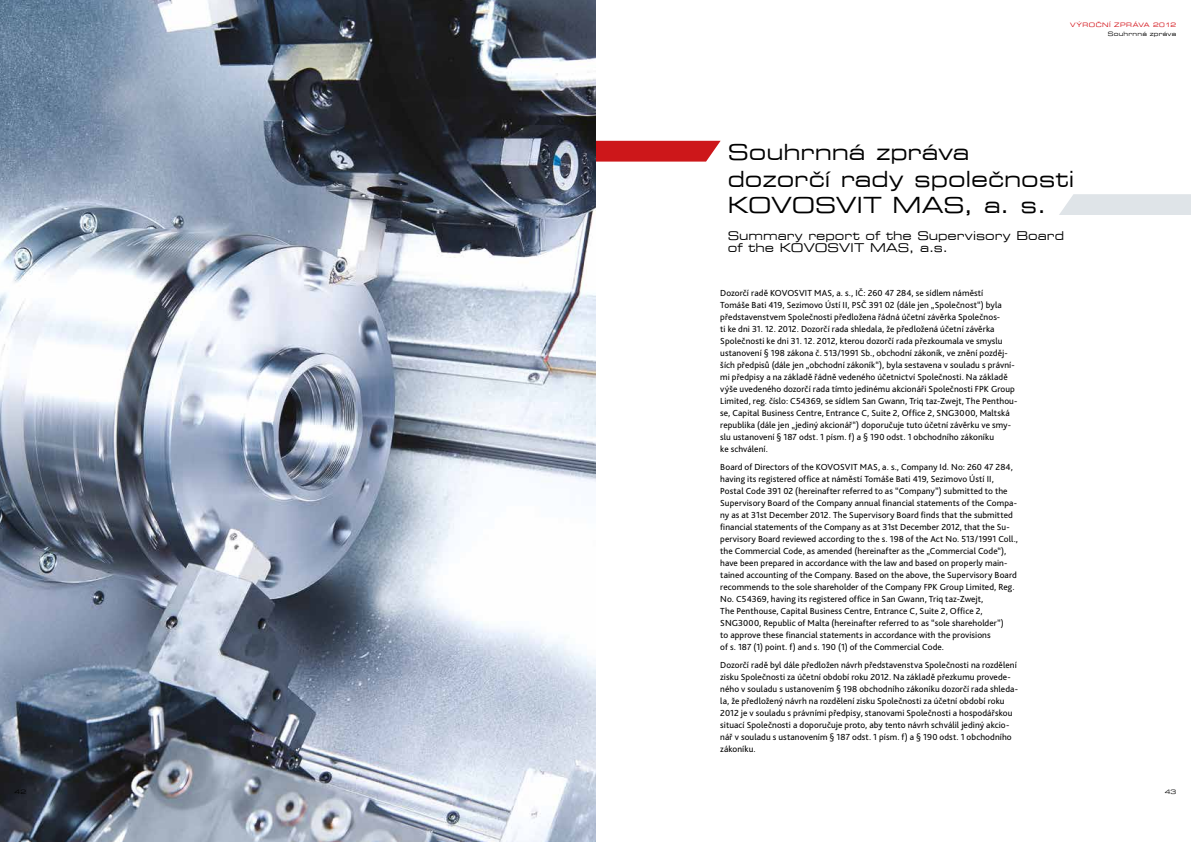
<style>
.page{position:relative;width:1191px;height:842px;background:#fff}
.page>*{position:absolute;margin:0;border:0;box-sizing:border-box;transform-origin:0 0}
.t1{font:expanded 22px/26.4px "Square 721 TL";color:#000}
.t2{font:expanded 12px/12px "Square 721 TL";letter-spacing:.005em;color:#000}
.t3{font:9.2px/12px "Bliss Pro";letter-spacing:.01em;color:#000}
.t4{font:expanded 6px "Square 721 TL";letter-spacing:.035em;color:#000}
.t5{font:expanded 6px "Square 721 TL";letter-spacing:.08em;color:#d20a11}
</style>
<div class="page">
<svg style="left:595px;top:141px;width:125px;height:21px"></svg>
<div style="left:1059px;top:194px;width:132px;height:21px;background:#dfe4e8"></div>
<img style="left:0;top:0;width:595px;height:842px">
<p class="t5" style="left:1070px;top:21px;width:51px">výroční zpr</p>
<p class="t5" style="left:1132px;top:21px;width:13px">áva</p>
<p class="t5" style="left:1153px;top:21px;width:25px">2012</p>
<p class="t4" style="left:1107px;top:30px;width:70px">Souhrnná zpráva</p>
<h1 class="t1" style="left:728px;top:139px;width:348px">Souhrnná zpráva dozorčí rady společnosti<br>KOVOSVIT MAS, a. s.</h1>
<h2 class="t2" style="left:728px;top:230px;width:338px">Summary report of the Supervisory Board of the KOVOSVIT MAS, a.s.</h2>
<p class="t3" style="left:720px;top:287px;width:299px">Dozorčí radě KOVOSVIT MAS, a. s., IČ: 260 47 284, se sídlem náměstí<br>Tomáše Bati 419, Sezimovo Ústí II, PSČ 391 02 (dále jen „Společnost“) byla představenstvem Společnosti předložena řádná účetní závěrka Společnos-<br>ti ke dni 31. 12. 2012. Dozorčí rada shledala, že předložená účetní závěrka Společnosti ke dni 31. 12. 2012, kterou dozorčí rada přezkoumala ve smyslu ustanovení § 198 zákona č. 513/1991 Sb., obchodní zákoník, ve znění pozděj&shy;ších předpisů (dále jen „obchodní zákoník“), byla sestavena v souladu s právní&shy;mi předpisy a na základě řádně vedeného účetnictví Společnosti. Na základě výše uvedeného dozorčí rada tímto jedinému akcionáři Společnosti FPK Group Limited, reg. číslo: C54369, se sídlem San Gwann, Triq taz-Zwejt, The Penthou&shy;se, Capital Business Centre, Entrance C, Suite 2, Office 2, SNG3000, Maltská republika (dále jen „jediný akcionář“) doporučuje tuto účetní závěrku ve smy&shy;slu ustanovení § 187 odst. 1 písm. f) a § 190 odst. 1 obchodního zákoníku<br>ke schválení.</p>
<p class="t3" style="left:720px;top:461px;width:299px">Board of Directors of the KOVOSVIT MAS, a. s., Company Id. No: 260 47 284, having its registered office at náměstí Tomáše Bati 419, Sezimovo Ústí II, Postal Code 391 02 (hereinafter referred to as “Company”) submitted to the Supervisory Board of the Company annual financial statements of the Compa&shy;ny as at 31st December 2012. The Supervisory Board finds that the submitted financial statements of the Company as at 31st December 2012, that the Su&shy;pervisory Board reviewed according to the s. 198 of the Act No. 513/1991 Coll., the Commercial Code, as amended (hereinafter as the „Commercial Code“), have been prepared in accordance with the law and based on properly main&shy;tained accounting of the Company. Based on the above, the Supervisory Board recommends to the sole shareholder of the Company FPK Group Limited, Reg.<br>No. C54369, having its registered office in San Gwann, Triq taz-Zwejt,<br>The Penthouse, Capital Business Centre, Entrance C, Suite 2, Office 2, SNG3000, Republic of Malta (hereinafter referred to as “sole shareholder”)<br>to approve these financial statements in accordance with the provisions<br>of s. 187 (1) point. f) and s. 190 (1) of the Commercial Code.</p>
<p class="t3" style="left:720px;top:658px;width:299px">Dozorčí radě byl dále předložen návrh představenstva Společnosti na rozdělení zisku Společnosti za účetní období roku 2012. Na základě přezkumu provede&shy;ného v souladu s ustanovením § 198 obchodního zákoníku dozorčí rada shleda&shy;la, že předložený návrh na rozdělení zisku Společnosti za účetní období roku 2012 je v souladu s právními předpisy, stanovami Společnosti a hospodářskou situací Společnosti a doporučuje proto, aby tento návrh schválil jediný akcio&shy;nář v souladu s ustanovením § 187 odst. 1 písm. f) a § 190 odst. 1 obchodního zákoníku.</p>
<p class="t4" style="left:15px;top:788px;width:13px">42</p>
<p class="t4" style="left:1164px;top:788px;width:13px">43</p>
</div>
